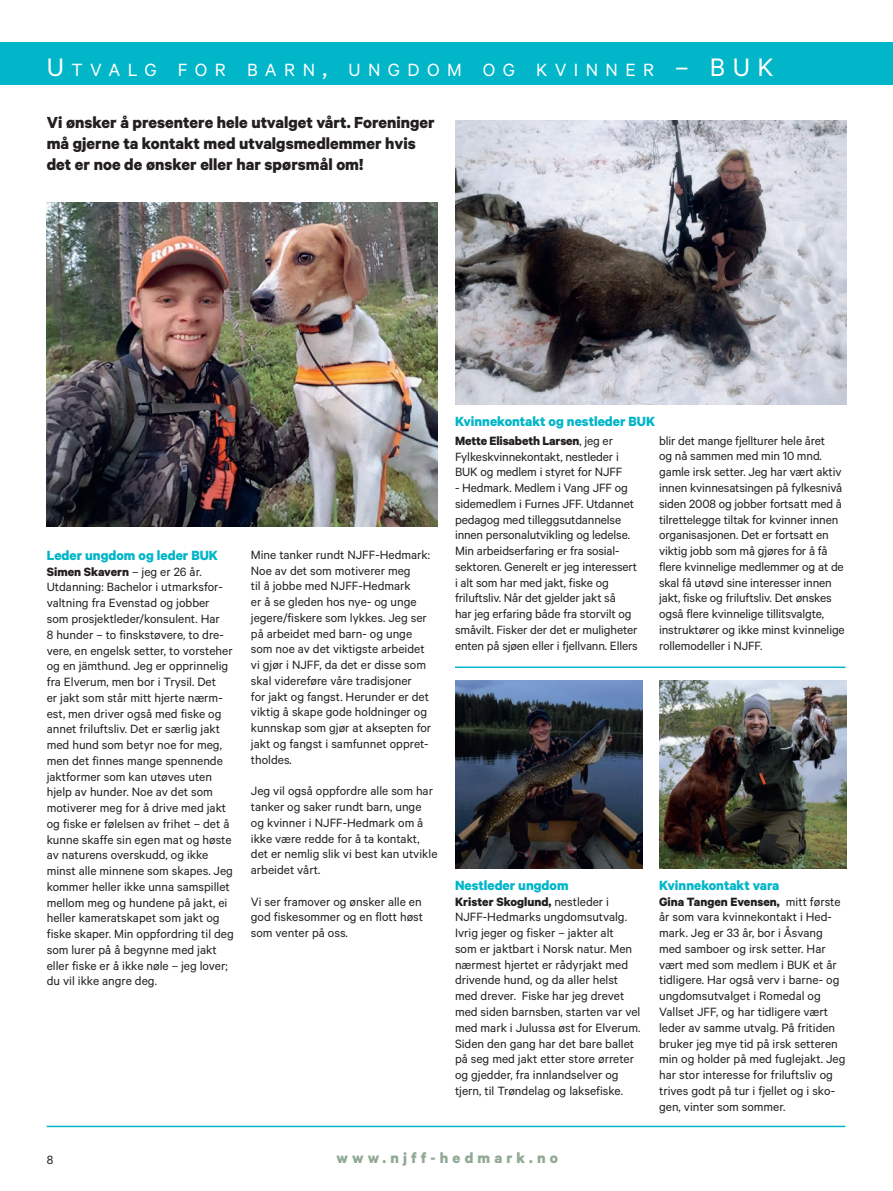
<style>
.page{position:relative;width:893px;height:1191px;background:#fff}
.page>*{position:absolute;margin:0;border:0;box-sizing:border-box;transform-origin:0 0}
.t1{font:19.95px "Calibre";letter-spacing:.37em;color:#fff}
.t2{font:700 18px/21px "Calibre";color:#231f20}
.t3{font:700 16.5px "Calibre";letter-spacing:.25em;color:#91aa96}
.t4{font:700 15px "Calibre";color:#00b6c8}
.t5{font:13.5px/15.8px "Calibre";color:#231f20}
.s1{font-size:28.5px}
.s2{font-weight:700}
</style>
<div class="page">
<div style="left:0;top:43px;width:893px;height:42px;background:#00b6c8"></div>
<img style="left:47px;top:202px;width:391px;height:324px">
<img style="left:455px;top:121px;width:391px;height:283px">
<hr style="left:455px;top:666px;width:390px;height:2px;background:#00b6c8">
<hr style="left:47px;top:1125px;width:798px;height:2px;background:#00b6c8">
<img style="left:455px;top:681px;width:187px;height:187px">
<img style="left:659px;top:681px;width:187px;height:187px">
<h1 class="t1" style="left:47px;top:58px;width:685px"><span class="s1">U</span> TVALG FOR BARN<span class="s1">,</span> UNGDOM OG KVINNER <span class="s1">– BUK</span></h1>
<h2 class="t2" style="left:47px;top:112px;width:389px">Vi ønsker å presentere hele utvalget vårt. Foreninger må gjerne ta kontakt med utvalgsmedlemmer hvis det er noe de ønsker eller har spørsmål om!</h2>
<p class="t4" style="left:47px;top:546px;width:173px">Leder ungdom og leder BUK</p>
<p class="t5" style="left:47px;top:563px;width:189px"><span class="s2">Simen Skavern</span> – jeg er 26 år.<br>Utdanning: Bachelor i utmarksfor&shy;valtning fra Evenstad og jobber som prosjektleder/konsulent. Har<br>8 hunder – to finskstøvere, to dre&shy;vere, en engelsk setter, to vorsteher og en jämthund. Jeg er opprinnelig fra Elverum, men bor i Trysil. Det<br>er jakt som står mitt hjerte nærm&shy;est, men driver også med fiske og annet friluftsliv. Det er særlig jakt med hund som betyr noe for meg, men det finnes mange spennende jaktformer som kan utøves uten hjelp av hunder. Noe av det som motiverer meg for å drive med jakt og fiske er følelsen av frihet – det å kunne skaffe sin egen mat og høste av naturens overskudd, og ikke minst alle minnene som skapes. Jeg kommer heller ikke unna samspillet mellom meg og hundene på jakt, ei heller kameratskapet som jakt og fiske skaper. Min oppfordring til deg som lurer på å begynne med jakt eller fiske er å ikke nøle – jeg lover; du vil ikke angre deg.</p>
<p class="t5" style="left:251px;top:546px;width:182px">Mine tanker rundt NJFF-Hedmark:<br>Noe av det som motiverer meg<br>til å jobbe med NJFF-Hedmark<br>er å se gleden hos nye- og unge jegere/fiskere som lykkes. Jeg ser på arbeidet med barn- og unge som noe av det viktigste arbeidet vi gjør i NJFF, da det er disse som skal videreføre våre tradisjoner<br>for jakt og fangst. Herunder er det viktig å skape gode holdninger og kunnskap som gjør at aksepten for jakt og fangst i samfunnet oppret&shy;tholdes.</p>
<p class="t5" style="left:251px;top:782px;width:188px">Jeg vil også oppfordre alle som har tanker og saker rundt barn, unge og kvinner i NJFF-Hedmark om å ikke være redde for å ta kontakt, det er nemlig slik vi best kan utvikle arbeidet vårt.</p>
<p class="t5" style="left:251px;top:893px;width:174px;text-align:justify">Vi ser framover og ønsker alle en god fiskesommer og en flott høst som venter på oss.</p>
<p class="t4" style="left:455px;top:412px;width:202px">Kvinnekontakt og nestleder BUK</p>
<p class="t5" style="left:455px;top:432px;width:169px"><span class="s2">Mette Elisabeth Larsen</span>, jeg er<br>Fylkeskvinnekontakt, nestleder i<br>BUK og medlem i styret for NJFF</p>
<p class="t5" style="left:455px;top:479px;width:184px">- Hedmark. Medlem i Vang JFF og sidemedlem i Furnes JFF. Utdannet pedagog med tilleggsutdannelse innen personalutvikling og ledelse.<br>Min arbeidserfaring er fra sosial&shy;sektoren. Generelt er jeg interessert i alt som har med jakt, fiske og friluftsliv. Når det gjelder jakt så<br>har jeg erfaring både fra storvilt og småvilt. Fisker der det er muligheter enten på sjøen eller i fjellvann. Ellers</p>
<p class="t5" style="left:659px;top:432px;width:187px">blir det mange fjellturer hele året<br>og nå sammen med min 10 mnd. gamle irsk setter. Jeg har vært aktiv innen kvinnesatsingen på fylkesnivå siden 2008 og jobber fortsatt med å tilrettelegge tiltak for kvinner innen organisasjonen. Det er fortsatt en viktig jobb som må gjøres for å få flere kvinnelige medlemmer og at de skal få utøvd sine interesser innen jakt, fiske og friluftsliv. Det ønskes også flere kvinnelige tillitsvalgte, instruktører og ikke minst kvinnelige rollemodeller i NJFF.</p>
<p class="t4" style="left:455px;top:876px;width:115px">Nestleder ungdom</p>
<p class="t5" style="left:455px;top:893px;width:187px"><span class="s2">Krister Skoglund,</span> nestleder i NJFF-Hedmarks ungdomsutvalg.<br>Ivrig jeger og fisker – jakter alt<br>som er jaktbart i Norsk natur. Men nærmest hjertet er rådyrjakt med drivende hund, og da aller helst med drever. Fiske har jeg drevet med siden barnsben, starten var vel med mark i Julussa øst for Elverum.<br>Siden den gang har det bare ballet på seg med jakt etter store ørreter og gjedder, fra innlandselver og tjern, til Trøndelag og laksefiske.</p>
<p class="t4" style="left:659px;top:876px;width:122px">Kvinnekontakt vara</p>
<p class="t5" style="left:659px;top:893px;width:188px"><span class="s2">Gina Tangen Evensen,</span> mitt første år som vara kvinnekontakt i Hed&shy;mark. Jeg er 33 år, bor i Åsvang med samboer og irsk setter. Har vært med som medlem i BUK et år tidligere. Har også verv i barne- og ungdomsutvalget i Romedal og<br>Vallset JFF, og har tidligere vært leder av samme utvalg. På fritiden bruker jeg mye tid på irsk setteren min og holder på med fuglejakt. Jeg har stor interesse for friluftsliv og trives godt på tur i fjellet og i sko&shy;gen, vinter som sommer.</p>
<p class="t5" style="left:47px;top:1151px;width:8px">8</p>
<p class="t3" style="left:336px;top:1148px;width:223px">www.njff-hedmark.no</p>
</div>
